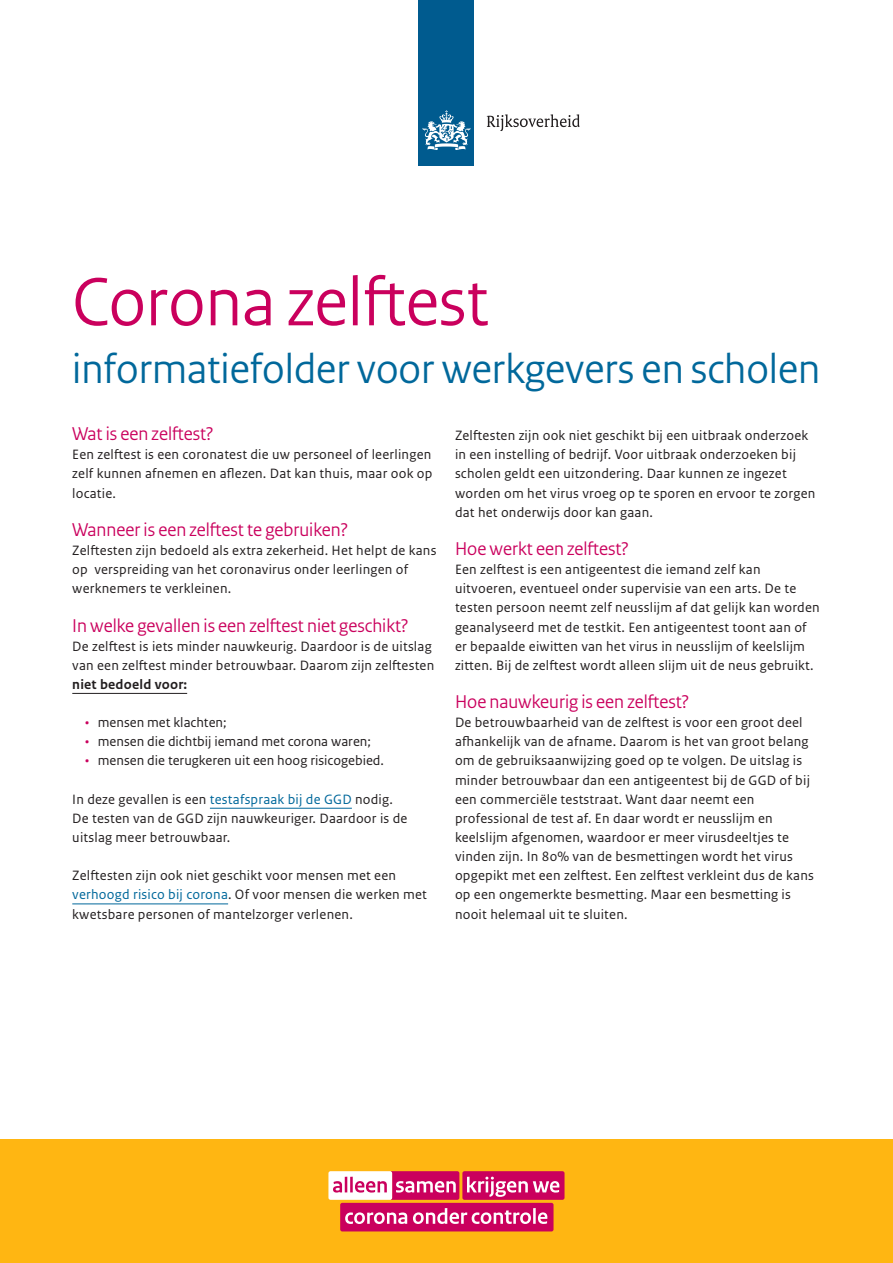
<style>
.page{position:relative;width:893px;height:1263px;background:#fff}
.page>*{position:absolute;margin:0;border:0;box-sizing:border-box;transform-origin:0 0}
.Titel_Regular{font:72px "Rijksoverheid Sans Heading";color:#ca005d}
.Subtitel{font:43.5px "Rijksoverheid Sans Heading";color:#01689b}
.Tussenkop_een{font:19.5px "Rijksoverheid Sans Heading";color:#ca005d}
.Plattetekst{font:14.25px/19.2px "Rijksoverheid Sans Text";letter-spacing:.015em;color:#231f20}
.s1{font-weight:700}
.s2{color:#ca005d}
.s3{color:#01689b}
</style>
<div class="page">
<div style="left:419px;top:0;width:55px;height:166px;background:#005b8f"></div>
<svg style="left:423px;top:110px;width:47px;height:40px"></svg>
<svg style="left:487px;top:114px;width:93px;height:17px"></svg>
<div style="left:0;top:1140px;width:893px;height:123px;background:#ffb612"></div>
<div style="left:462px;top:1171px;width:102px;height:29px;background:#ca005d;border-radius:2px"></div>
<div style="left:328px;top:1171px;width:64px;height:29px;background:#fff;border-radius:2px"></div>
<div style="left:340px;top:1203px;width:213px;height:28px;background:#ca005d;border-radius:2px"></div>
<svg style="left:333px;top:1177px;width:14px;height:15px"></svg>
<hr style="left:350px;top:1177px;width:3px;height:15px;background:#ca005d">
<svg style="left:355px;top:1171px;width:104px;height:29px"></svg>
<svg style="left:467px;top:1177px;width:92px;height:20px"></svg>
<svg style="left:345px;top:1212px;width:62px;height:12px"></svg>
<svg style="left:413px;top:1208px;width:118px;height:16px"></svg>
<hr style="left:533px;top:1208px;width:3px;height:16px;background:#fff">
<svg style="left:538px;top:1212px;width:9px;height:12px"></svg>
<hr style="left:72px;top:693px;width:115px;height:1px;background:#231f20">
<hr style="left:210px;top:808px;width:142px;height:1px;background:#01689b">
<hr style="left:72px;top:903px;width:156px;height:1px;background:#01689b">
<p class="Titel_Regular" style="left:72px;top:260px;width:418px">Corona zelftest</p>
<p class="Subtitel" style="left:72px;top:343px;width:749px">informatiefolder voor werkgevers en scholen</p>
<h1 class="Tussenkop_een" style="left:72px;top:422px;width:143px">Wat is een zelftest?</h1>
<p class="Plattetekst" style="left:72px;top:445px;width:362px;text-align:justify">Een zelftest is een coronatest die uw personeel of leerlingen zelf kunnen afnemen en aflezen. Dat kan thuis, maar ook op locatie.</p>
<h1 class="Tussenkop_een" style="left:72px;top:518px;width:277px">Wanneer is een zelftest te gebruiken?</h1>
<p class="Plattetekst" style="left:72px;top:541px;width:366px">Zelftesten zijn bedoeld als extra zekerheid. Het helpt de kans op verspreiding van het coronavirus onder leerlingen of werknemers te verkleinen.</p>
<h1 class="Tussenkop_een" style="left:72px;top:614px;width:338px">In welke gevallen is een zelftest niet geschikt?</h1>
<p class="Plattetekst" style="left:72px;top:637px;width:364px">De zelftest is iets minder nauwkeurig. Daardoor is de uitslag van een zelftest minder betrouwbaar. Daarom zijn zelftesten <span class="s1">niet bedoeld voor:</span></p>
<p class="Plattetekst" style="left:85px;top:713px;width:143px"><span class="s2">•</span> mensen met klachten;</p>
<p class="Plattetekst" style="left:85px;top:732px;width:287px"><span class="s2">•</span> mensen die dichtbij iemand met corona waren;</p>
<p class="Plattetekst" style="left:85px;top:751px;width:300px"><span class="s2">•</span> mensen die terugkeren uit een hoog risicogebied.</p>
<p class="Plattetekst" style="left:72px;top:790px;width:337px">In deze gevallen is een <span class="s3">testafspraak bij de GGD</span> nodig.<br>De testen van de GGD zijn nauwkeuriger. Daardoor is de uitslag meer betrouwbaar.</p>
<p class="Plattetekst" style="left:72px;top:866px;width:356px">Zelftesten zijn ook niet geschikt voor mensen met een <span class="s3">verhoogd risico bij corona</span>. Of voor mensen die werken met kwetsbare personen of mantelzorger verlenen.</p>
<p class="Plattetekst" style="left:455px;top:426px;width:362px">Zelftesten zijn ook niet geschikt bij een uitbraak onderzoek in een instelling of bedrijf. Voor uitbraak onderzoeken bij scholen geldt een uitzondering. Daar kunnen ze ingezet worden om het virus vroeg op te sporen en ervoor te zorgen dat het onderwijs door kan gaan.</p>
<h1 class="Tussenkop_een" style="left:455px;top:537px;width:175px">Hoe werkt een zelftest?</h1>
<p class="Plattetekst" style="left:455px;top:560px;width:366px">Een zelftest is een antigeentest die iemand zelf kan uitvoeren, eventueel onder supervisie van een arts. De te testen persoon neemt zelf neusslijm af dat gelijk kan worden geanalyseerd met de testkit. Een antigeentest toont aan of er bepaalde eiwitten van het virus in neusslijm of keelslijm zitten. Bij de zelftest wordt alleen slijm uit de neus gebruikt.</p>
<h1 class="Tussenkop_een" style="left:455px;top:690px;width:236px">Hoe nauwkeurig is een zelftest?</h1>
<p class="Plattetekst" style="left:455px;top:713px;width:360px">De betrouwbaarheid van de zelftest is voor een groot deel afhankelijk van de afname. Daarom is het van groot belang om de gebruiksaanwijzing goed op te volgen. De uitslag is minder betrouwbaar dan een antigeentest bij de GGD of bij een commerciële teststraat. Want daar neemt een professional de test af. En daar wordt er neusslijm en keelslijm afgenomen, waardoor er meer virusdeeltjes te vinden zijn. In 80% van de besmettingen wordt het virus opgepikt met een zelftest. Een zelftest verkleint dus de kans op een ongemerkte besmetting. Maar een besmetting is nooit helemaal uit te sluiten.</p>
</div>
